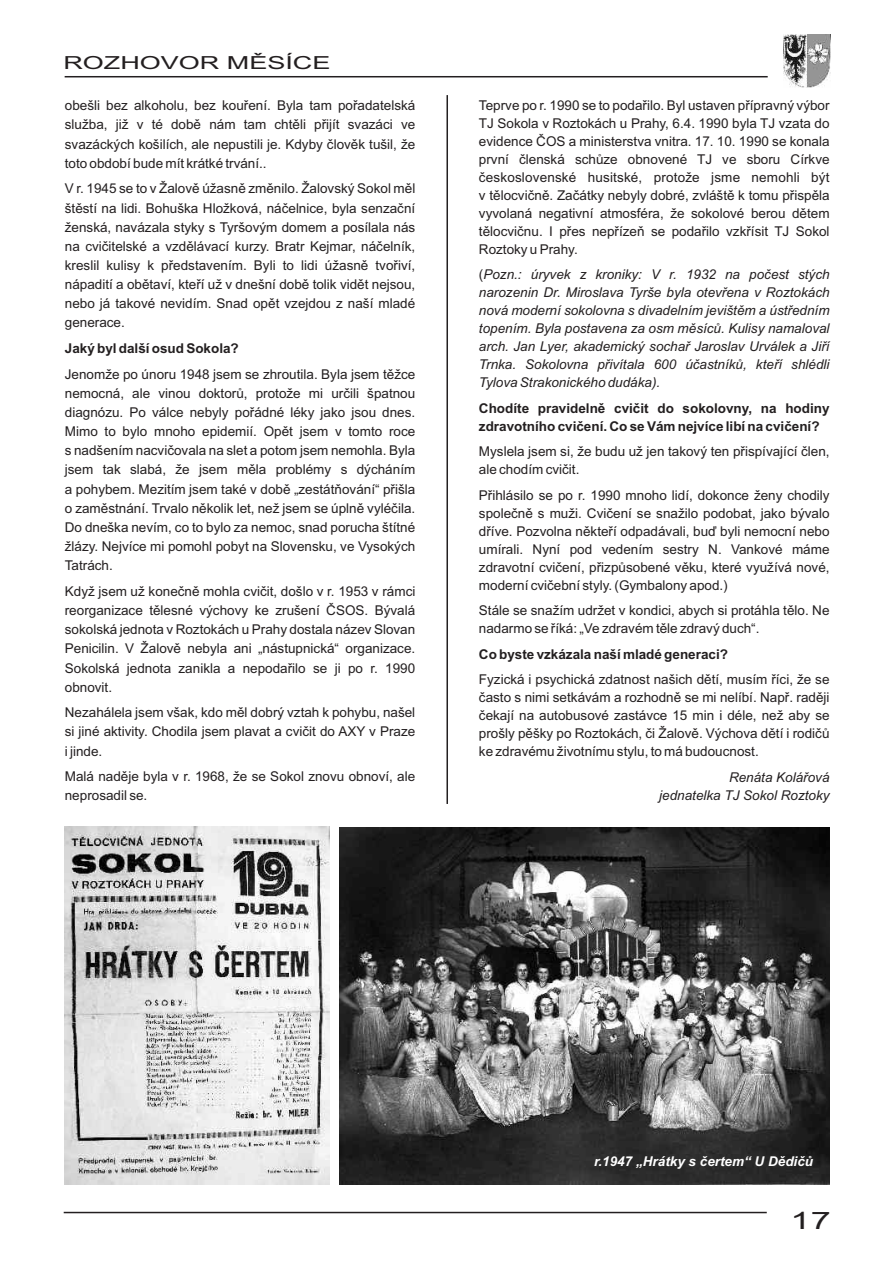
<style>
.page{position:relative;width:893px;height:1263px;background:#fff}
.page>*{position:absolute;margin:0;border:0;box-sizing:border-box;transform-origin:0 0}
.t1{font:24px "Arial";color:#231f20;scale:1.5 1}
.t2{font:18px "Arial";color:#231f20;scale:1.5 1}
.t3{font:13.5px/19.2px "Arial";color:#231f20;text-align:justify}
.t4{font:italic 13.5px/18px "Arial";color:#231f20;text-align:justify}
.t5{font:700 13.5px/18px "Arial";color:#231f20}
.t6{font:italic 700 13.5px "Arial";color:#fff}
.s1{font-style:normal}
</style>
<div class="page">
<hr style="left:65px;top:76px;width:703px;height:1px;background:#231f20">
<hr style="left:64px;top:1212px;width:703px;height:1px;background:#231f20">
<img style="left:340px;top:827px;width:490px;height:357px">
<img style="left:65px;top:827px;width:264px;height:357px">
<hr style="left:446px;top:95px;width:2px;height:709px;background:#231f20">
<img style="left:783px;top:34px;width:47px;height:53px">
<h2 class="t2" style="left:63px;top:56px;width:180px">ROZHOVOR MĚSÍCE</h2>
<p class="t3" style="left:65px;top:97px;width:352px">obešli bez alkoholu, bez kouření. Byla tam pořadatelská služba, již v té době nám tam chtěli přijít svazáci ve svazáckých košilích, ale nepustili je. Kdyby člověk tušil, že toto období bude mít krátké trvání..</p>
<p class="t3" style="left:65px;top:180px;width:352px">V r. 1945 se to v Žalově úžasně změnilo. Žalovský Sokol měl štěstí na lidi. Bohuška Hložková, náčelnice, byla senzační ženská, navázala styky s Tyršovým domem a posílala nás na cvičitelské a vzdělávací kurzy. Bratr Kejmar, náčelník, kreslil kulisy k představením. Byli to lidi úžasně tvořiví, nápadití a obětaví, kteří už v dnešní době tolik vidět nejsou, nebo já takové nevidím. Snad opět vzejdou z naší mladé generace.</p>
<p class="t5" style="left:65px;top:341px;width:176px">Jaký byl další osud Sokola?</p>
<p class="t3" style="left:65px;top:366px;width:352px">Jenomže po únoru 1948 jsem se zhroutila. Byla jsem těžce nemocná, ale vinou doktorů, protože mi určili špatnou diagnózu. Po válce nebyly pořádné léky jako jsou dnes.<br>Mimo to bylo mnoho epidemií. Opět jsem v tomto roce s nadšením nacvičovala na slet a potom jsem nemohla. Byla jsem tak slabá, že jsem měla problémy s dýcháním a pohybem. Mezitím jsem také v době „zestátňování“ přišla o zaměstnání. Trvalo několik let, než jsem se úplně vyléčila.<br>Do dneška nevím, co to bylo za nemoc, snad porucha štítné žlázy. Nejvíce mi pomohl pobyt na Slovensku, ve Vysokých Tatrách.</p>
<p class="t3" style="left:65px;top:583px;width:352px">Když jsem už konečně mohla cvičit, došlo v r. 1953 v rámci reorganizace tělesné výchovy ke zrušení ČSOS. Bývalá sokolská jednota v Roztokách u Prahy dostala název Slovan Penicilin. V Žalově nebyla ani „nástupnická“ organizace.<br>Sokolská jednota zanikla a nepodařilo se ji po r. 1990 obnovit.</p>
<p class="t3" style="left:65px;top:704px;width:352px">Nezahálela jsem však, kdo měl dobrý vztah k pohybu, našel si jiné aktivity. Chodila jsem plavat a cvičit do AXY v Praze i jinde.</p>
<p class="t3" style="left:65px;top:768px;width:352px">Malá naděje byla v r. 1968, že se Sokol znovu obnoví, ale neprosadil se.</p>
<p class="t3" style="left:479px;top:98px;width:352px;line-height:18px">Teprve po r. 1990 se to podařilo. Byl ustaven přípravný výbor TJ Sokola v Roztokách u Prahy, 6.4. 1990 byla TJ vzata do evidence ČOS a ministerstva vnitra. 17. 10. 1990 se konala první členská schůze obnovené TJ ve sboru Církve československé husitské, protože jsme nemohli být v tělocvičně. Začátky nebyly dobré, zvláště k tomu přispěla vyvolaná negativní atmosféra, že sokolové berou dětem tělocvičnu. I přes nepřízeň se podařilo vzkřísit TJ Sokol Roztoky u Prahy.</p>
<p class="t4" style="left:479px;top:267px;width:352px"><span class="s1">(</span>Pozn.: úryvek z kroniky: V r. 1932 na počest stých narozenin Dr. Miroslava Tyrše byla otevřena v Roztokách nová moderní sokolovna s divadelním jevištěm a ústředním topením. Byla postavena za osm měsíců. Kulisy namaloval arch. Jan Lyer, akademický sochař Jaroslav Urválek a Jiří Trnka. Sokolovna přivítala 600 účastníků, kteří shlédli Tylova Strakonického dudáka).</p>
<p class="t5" style="left:479px;top:400px;width:352px">Chodíte pravidelně cvičit do sokolovny, na hodiny zdravotního cvičení. Co se Vám nejvíce libí na cvičení?</p>
<p class="t3" style="left:479px;top:444px;width:352px;line-height:18px">Myslela jsem si, že budu už jen takový ten přispívající člen, ale chodím cvičit.</p>
<p class="t3" style="left:479px;top:487px;width:352px;line-height:18px">Přihlásilo se po r. 1990 mnoho lidí, dokonce ženy chodily společně s muži. Cvičení se snažilo podobat, jako bývalo dříve. Pozvolna někteří odpadávali, buď byli nemocní nebo umírali. Nyní pod vedením sestry N. Vankové máme zdravotní cvičení, přizpůsobené věku, které využívá nové, moderní cvičební styly. (Gymbalony apod.)</p>
<p class="t3" style="left:479px;top:603px;width:352px;line-height:18px">Stále se snažím udržet v kondici, abych si protáhla tělo. Ne nadarmo se říká: „Ve zdravém těle zdravý duch“.</p>
<p class="t5" style="left:479px;top:646px;width:251px">Co byste vzkázala naší mladé generaci?</p>
<p class="t3" style="left:479px;top:672px;width:352px;line-height:18px">Fyzická i psychická zdatnost našich dětí, musím říci, že se často s nimi setkávám a rozhodně se mi nelíbí. Např. raději čekají na autobusové zastávce 15 min i déle, než aby se prošly pěšky po Roztokách, či Žalově. Výchova dětí i rodičů ke zdravému životnímu stylu, to má budoucnost.</p>
<p class="t4" style="left:659px;top:769px;width:172px;text-align:right">Renáta Kolářová<br>jednatelka TJ Sokol Roztoky</p>
<p class="t6" style="left:594px;top:1156px;width:221px">r.1947 „Hrátky s čertem“ U Dědičů</p>
<h1 class="t1" style="left:791px;top:1211px;width:28px">17</h1>
</div>
